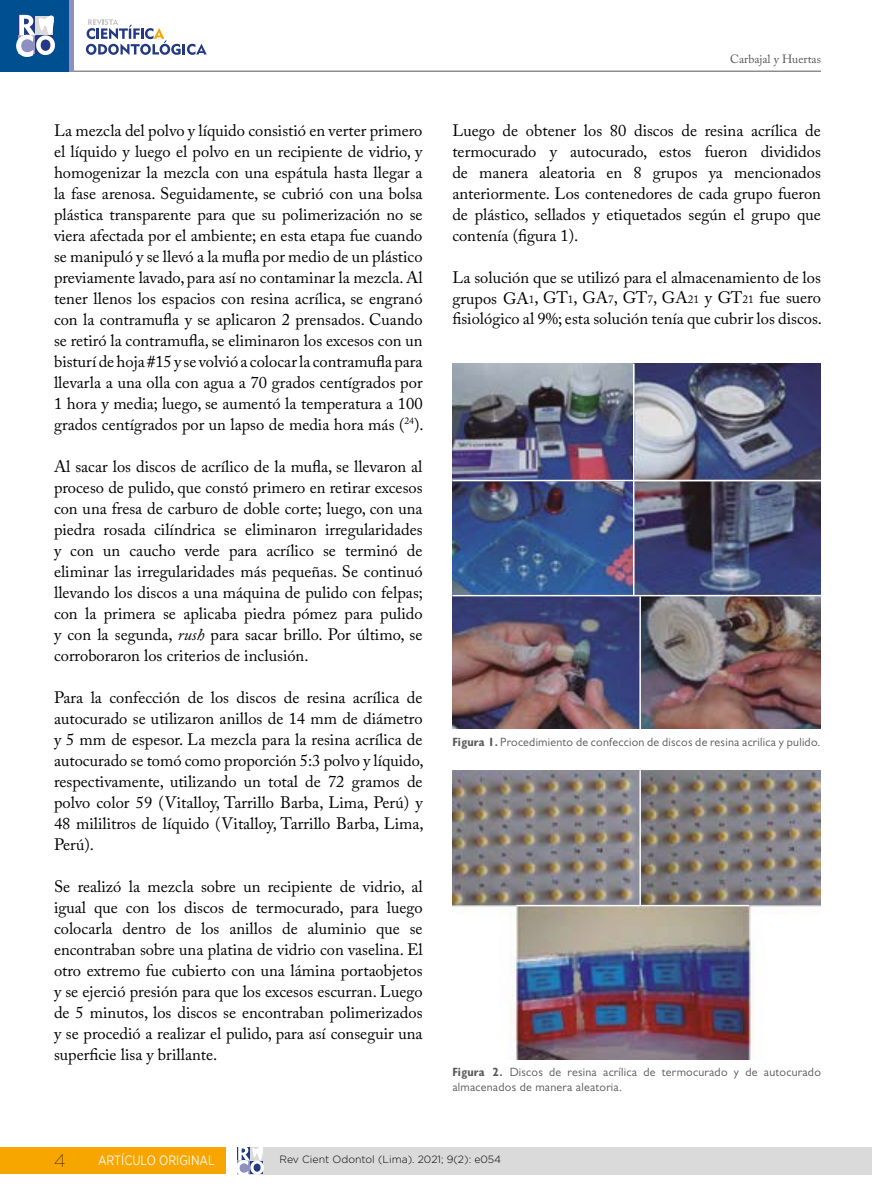
<style>
.page{position:relative;width:872px;height:1187px;background:#fff}
.page>*{position:absolute;margin:0;border:0;box-sizing:border-box;transform-origin:0 0}
.t1{font:100 18px "Gotham";color:#000}
.t2{font:16.5px/21px "Adobe Caslon Pro";color:#000;text-align:justify}
.t3{font:13.5px "Gotham";color:#fff;scale:.8 1}
.t4{font:12px/15px "Gill Sans";letter-spacing:.02em;color:#575756}
.t5{font:12px "Adobe Caslon Pro";color:#575756}
.t6{font:300 10.5px "Gotham";color:#000}
.s1{font-style:italic}
.s2{font-size:11.25px}
.s3{font-weight:700;font-stretch:condensed}
</style>
<div class="page">
<div style="left:0;top:1146px;width:225px;height:27px;background:#f7a600"></div>
<div style="left:237px;top:1146px;width:635px;height:28px;background:#dadada"></div>
<hr style="left:47px;top:71px;width:774px;height:1px;background:#575756">
<div style="left:0;top:0;width:70px;height:72px;background:#004f91"></div>
<hr style="left:70px;top:0;width:4px;height:72px;background:#9090c0">
<svg style="left:16px;top:14px;width:39px;height:43px;background:#a3b3cf"></svg>
<svg style="left:86px;top:19px;width:121px;height:36px"></svg>
<svg style="left:237px;top:1146px;width:27px;height:29px"></svg>
<img style="left:452px;top:364px;width:369px;height:364px">
<hr style="left:633px;top:364px;width:1px;height:231px;background:#fff">
<hr style="left:452px;top:595px;width:369px;height:1px;background:#fff">
<hr style="left:452px;top:479px;width:369px;height:2px;background:#fff">
<hr style="left:639px;top:596px;width:2px;height:133px;background:#fff">
<img style="left:452px;top:770px;width:369px;height:289px">
<hr style="left:639px;top:770px;width:2px;height:135px;background:#fff">
<hr style="left:516px;top:904px;width:233px;height:2px;background:#fff">
<p class="t2" style="left:54px;top:119px;width:371px">La mezcla del polvo y líquido consistió en verter primero el líquido y luego el polvo en un recipiente de vidrio, y homogenizar la mezcla con una espátula hasta llegar a la fase arenosa. Seguidamente, se cubrió con una bolsa plástica transparente para que su polimerización no se viera afectada por el ambiente; en esta etapa fue cuando se manipuló y se llevó a la mufla por medio de un plástico previamente lavado, para así no contaminar la mezcla. Al tener llenos los espacios con resina acrílica, se engranó con la contramufla y se aplicaron 2 prensados. Cuando se retiró la contramufla, se eliminaron los excesos con un bisturí de hoja #15 y se volvió a colocar la contramufla para llevarla a una olla con agua a 70 grados centígrados por 1 hora y media; luego, se aumentó la temperatura a 100 grados centígrados por un lapso de media hora más (<sup>24</sup>).</p>
<p class="t2" style="left:54px;top:455px;width:370px">Al sacar los discos de acrílico de la mufla, se llevaron al proceso de pulido, que constó primero en retirar excesos con una fresa de carburo de doble corte; luego, con una piedra rosada cilíndrica se eliminaron irregularidades y con un caucho verde para acrílico se terminó de eliminar las irregularidades más pequeñas. Se continuó llevando los discos a una máquina de pulido con felpas; con la primera se aplicaba piedra pómez para pulido y con la segunda, <span class="s1">rush</span> para sacar brillo. Por último, se corroboraron los criterios de inclusión.</p>
<p class="t2" style="left:54px;top:686px;width:371px">Para la confección de los discos de resina acrílica de autocurado se utilizaron anillos de 14 mm de diámetro y 5 mm de espesor. La mezcla para la resina acrílica de autocurado se tomó como proporción 5:3 polvo y líquido, respectivamente, utilizando un total de 72 gramos de polvo color 59 (Vitalloy, Tarrillo Barba, Lima, Perú) y 48 mililitros de líquido (Vitalloy, Tarrillo Barba, Lima, Perú).</p>
<p class="t2" style="left:54px;top:875px;width:370px">Se realizó la mezcla sobre un recipiente de vidrio, al igual que con los discos de termocurado, para luego colocarla dentro de los anillos de aluminio que se encontraban sobre una platina de vidrio con vaselina. El otro extremo fue cubierto con una lámina portaobjetos y se ejerció presión para que los excesos escurran. Luego de 5 minutos, los discos se encontraban polimerizados y se procedió a realizar el pulido, para así conseguir una superficie lisa y brillante.</p>
<p class="t5" style="left:730px;top:51px;width:92px">Carbajal y Huertas</p>
<p class="t2" style="left:452px;top:119px;width:370px">Luego de obtener los 80 discos de resina acrílica de termocurado y autocurado, estos fueron divididos de manera aleatoria en 8 grupos ya mencionados anteriormente. Los contenedores de cada grupo fueron de plástico, sellados y etiquetados según el grupo que contenía (figura 1).</p>
<p class="t2" style="left:452px;top:266px;width:371px">La solución que se utilizó para el almacenamiento de los grupos GA<span class="s2">1</span>, GT<span class="s2">1</span>, GA<span class="s2">7</span>, GT<span class="s2">7</span>, GA<span class="s2">21</span> y GT<span class="s2">21</span> fue suero fisiológico al 9%; esta solución tenía que cubrir los discos.</p>
<p class="t4" style="left:452px;top:734px;width:369px"><span class="s3">Figura 1.</span> Procedimiento de confeccion de discos de resina acrilica y pulido.</p>
<p class="t4" style="left:452px;top:1064px;width:370px"><span class="s3">Figura 2.</span> Discos de resina acrílica de termocurado y de autocurado almacenados de manera aleatoria.</p>
<p class="t1" style="left:54px;top:1150px;width:13px">4</p>
<p class="t3" style="left:98px;top:1152px;width:147px">ARTÍCULO ORIGINAL</p>
<p class="t6" style="left:279px;top:1152px;width:223px">Rev Cient Odontol (Lima). 2021; 9(2): e054</p>
</div>
